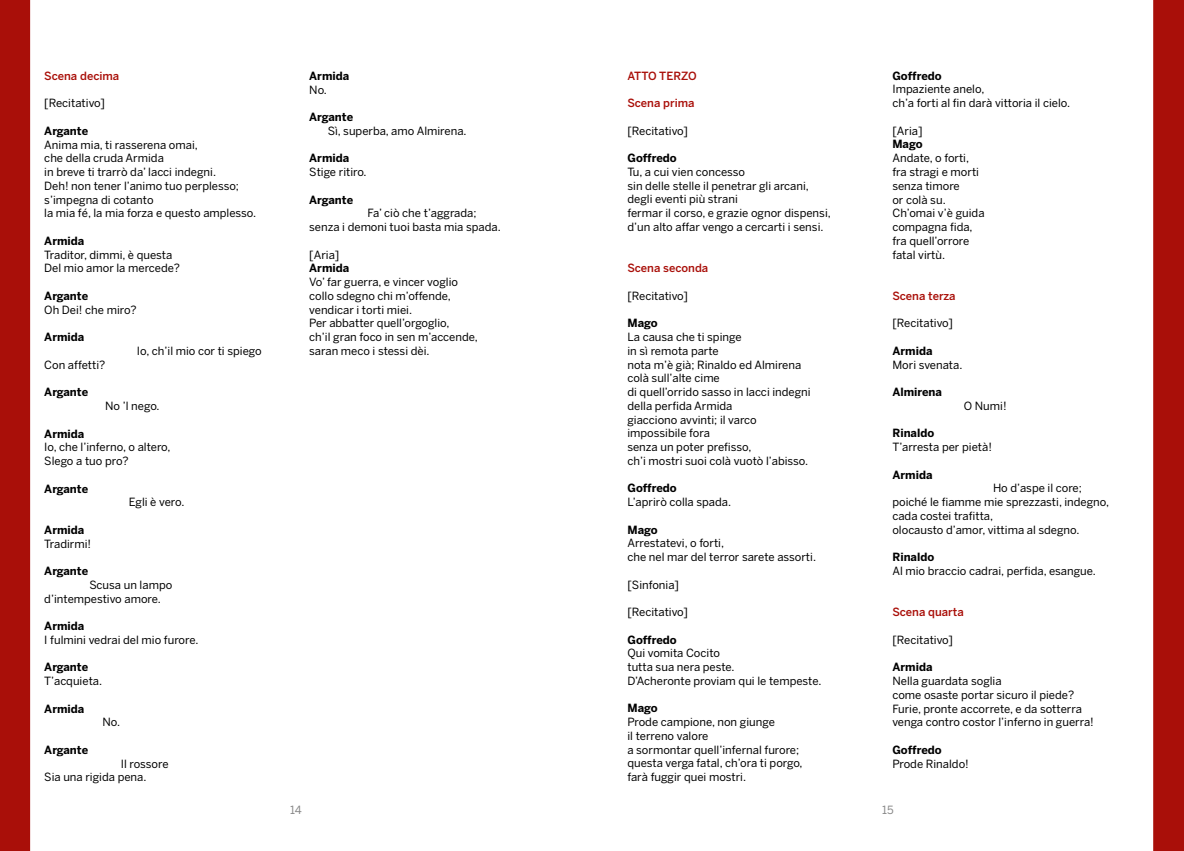
<style>
.page{position:relative;width:1184px;height:851px;background:#fff}
.page>*{position:absolute;margin:0;border:0;box-sizing:border-box;transform-origin:0 0}
.t1{font:11.25px/13.8px "Benton Sans";color:#000}
.t2{font:700 11.25px "Benton Sans";color:#000}
.t3{font:500 11.25px "Benton Sans";color:#a90f09}
.t4{font:11.25px "Benton Sans";color:#878787}
</style>
<div class="page">
<svg style="left:1153px;top:0;width:30px;height:850px"></svg>
<div style="left:0;top:0;width:30px;height:850px;background:#a90f09"></div>
<p class="t3" style="left:44px;top:69px;width:76px">Scena decima</p>
<p class="t1" style="left:44px;top:96px;width:62px">[Recitativo]</p>
<p class="t2" style="left:44px;top:124px;width:45px">Argante</p>
<p class="t1" style="left:44px;top:137px;width:213px">Anima mia, ti rasserena omai,<br>che della cruda Armida<br>in breve ti trarrò da’ lacci indegni.<br>Deh! non tener l’animo tuo perplesso; s’impegna di cotanto<br>la mia fé, la mia forza e questo amplesso.</p>
<p class="t2" style="left:44px;top:234px;width:42px">Armida</p>
<p class="t1" style="left:44px;top:247px;width:137px">Traditor, dimmi, è questa<br>Del mio amor la mercede?</p>
<p class="t2" style="left:44px;top:289px;width:45px">Argante</p>
<p class="t1" style="left:44px;top:302px;width:94px">Oh Dei! che miro?</p>
<p class="t2" style="left:44px;top:330px;width:42px">Armida</p>
<p class="t1" style="left:137px;top:344px;width:126px">Io, ch’il mio cor ti spiego</p>
<p class="t1" style="left:44px;top:357px;width:63px">Con affetti?</p>
<p class="t2" style="left:44px;top:385px;width:45px">Argante</p>
<p class="t1" style="left:105px;top:399px;width:56px">No ’l nego.</p>
<p class="t2" style="left:44px;top:426px;width:42px">Armida</p>
<p class="t1" style="left:44px;top:440px;width:128px">Io, che l’inferno, o altero,<br>Slego a tuo pro?</p>
<p class="t2" style="left:44px;top:481px;width:45px">Argante</p>
<p class="t1" style="left:129px;top:495px;width:57px">Egli è vero.</p>
<p class="t2" style="left:44px;top:523px;width:42px">Armida</p>
<p class="t1" style="left:44px;top:536px;width:48px">Tradirmi!</p>
<p class="t2" style="left:44px;top:564px;width:45px">Argante</p>
<p class="t1" style="left:44px;top:577px;width:129px;text-indent:45px">Scusa un lampo d’intempestivo amore.</p>
<p class="t2" style="left:44px;top:619px;width:42px">Armida</p>
<p class="t1" style="left:44px;top:632px;width:156px">I fulmini vedrai del mio furore.</p>
<p class="t2" style="left:44px;top:660px;width:45px">Argante</p>
<p class="t1" style="left:44px;top:674px;width:59px">T’acquieta.</p>
<p class="t2" style="left:44px;top:701px;width:42px">Armida</p>
<p class="t1" style="left:102px;top:715px;width:19px">No.</p>
<p class="t2" style="left:44px;top:743px;width:45px">Argante</p>
<p class="t1" style="left:44px;top:756px;width:126px;text-indent:77px">Il rossore<br>Sia una rigida pena.</p>
<p class="t2" style="left:309px;top:69px;width:42px">Armida</p>
<p class="t1" style="left:309px;top:82px;width:19px">No.</p>
<p class="t2" style="left:309px;top:110px;width:45px">Argante</p>
<p class="t1" style="left:328px;top:124px;width:140px">Sì, superba, amo Almirena.</p>
<p class="t2" style="left:309px;top:151px;width:42px">Armida</p>
<p class="t1" style="left:309px;top:165px;width:59px">Stige ritiro.</p>
<p class="t2" style="left:309px;top:193px;width:45px">Argante</p>
<p class="t1" style="left:309px;top:206px;width:193px;text-indent:58px">Fa’ ciò che t’aggrada; senza i demoni tuoi basta mia spada.</p>
<p class="t1" style="left:309px;top:247px;width:32px">[Aria]</p>
<p class="t2" style="left:309px;top:261px;width:42px">Armida</p>
<p class="t1" style="left:309px;top:275px;width:170px">Vo’ far guerra, e vincer voglio collo sdegno chi m’offende, vendicar i torti miei.<br>Per abbatter quell’orgoglio,<br>ch’il gran foco in sen m’accende, saran meco i stessi dèi.</p>
<p class="t3" style="left:627px;top:69px;width:71px">ATTO TERZO</p>
<p class="t3" style="left:627px;top:96px;width:69px">Scena prima</p>
<p class="t1" style="left:627px;top:123px;width:62px">[Recitativo]</p>
<p class="t2" style="left:627px;top:151px;width:51px">Goffredo</p>
<p class="t1" style="left:627px;top:165px;width:205px">Tu, a cui vien concesso<br>sin delle stelle il penetrar gli arcani, degli eventi più strani<br>fermar il corso, e grazie ognor dispensi, d’un alto affar vengo a cercarti i sensi.</p>
<p class="t3" style="left:627px;top:261px;width:82px">Scena seconda</p>
<p class="t1" style="left:627px;top:288px;width:62px">[Recitativo]</p>
<p class="t2" style="left:627px;top:316px;width:32px">Mago</p>
<p class="t1" style="left:627px;top:330px;width:185px">La causa che ti spinge<br>in sì remota parte<br>nota m’è già; Rinaldo ed Almirena colà sull’alte cime<br>di quell’orrido sasso in lacci indegni della perfida Armida<br>giacciono avvinti; il varco impossibile fora<br>senza un poter prefisso,<br>ch’i mostri suoi colà vuotò l’abisso.</p>
<p class="t2" style="left:627px;top:481px;width:51px">Goffredo</p>
<p class="t1" style="left:627px;top:495px;width:105px">L’aprirò colla spada.</p>
<p class="t2" style="left:627px;top:522px;width:32px">Mago</p>
<p class="t1" style="left:627px;top:536px;width:190px">Arrestatevi, o forti,<br>che nel mar del terror sarete assorti.</p>
<p class="t1" style="left:627px;top:577px;width:53px">[Sinfonia]</p>
<p class="t1" style="left:627px;top:605px;width:62px">[Recitativo]</p>
<p class="t2" style="left:627px;top:632px;width:51px">Goffredo</p>
<p class="t1" style="left:627px;top:646px;width:195px">Qui vomita Cocito<br>tutta sua nera peste.<br>D’Acheronte proviam qui le tempeste.</p>
<p class="t2" style="left:627px;top:701px;width:32px">Mago</p>
<p class="t1" style="left:627px;top:715px;width:177px">Prode campione, non giunge<br>il terreno valore<br>a sormontar quell’infernal furore; questa verga fatal, ch’ora ti porgo, farà fuggir quei mostri.</p>
<p class="t2" style="left:892px;top:69px;width:51px">Goffredo</p>
<p class="t1" style="left:892px;top:82px;width:179px">Impaziente anelo,<br>ch’a forti al fin darà vittoria il cielo.</p>
<p class="t1" style="left:892px;top:124px;width:32px">[Aria]</p>
<p class="t2" style="left:892px;top:138px;width:32px">Mago</p>
<p class="t1" style="left:892px;top:151px;width:94px">Andate, o forti, fra stragi e morti senza timore<br>or colà su.<br>Ch’omai v’è guida compagna fida, fra quell’orrore fatal virtù.</p>
<p class="t3" style="left:892px;top:289px;width:65px">Scena terza</p>
<p class="t1" style="left:892px;top:316px;width:62px">[Recitativo]</p>
<p class="t2" style="left:892px;top:344px;width:42px">Armida</p>
<p class="t1" style="left:892px;top:357px;width:72px">Mori svenata.</p>
<p class="t2" style="left:892px;top:385px;width:51px">Almirena</p>
<p class="t1" style="left:963px;top:398px;width:44px">O Numi!</p>
<p class="t2" style="left:892px;top:426px;width:43px">Rinaldo</p>
<p class="t1" style="left:892px;top:440px;width:101px">T’arresta per pietà!</p>
<p class="t2" style="left:892px;top:468px;width:42px">Armida</p>
<p class="t1" style="left:892px;top:481px;width:218px;text-indent:101px">Ho d’aspe il core; poiché le fiamme mie sprezzasti, indegno, cada costei trafitta,<br>olocausto d’amor, vittima al sdegno.</p>
<p class="t2" style="left:892px;top:550px;width:43px">Rinaldo</p>
<p class="t1" style="left:892px;top:563px;width:205px">Al mio braccio cadrai, perfida, esangue.</p>
<p class="t3" style="left:892px;top:605px;width:73px">Scena quarta</p>
<p class="t1" style="left:892px;top:632px;width:62px">[Recitativo]</p>
<p class="t2" style="left:892px;top:660px;width:42px">Armida</p>
<p class="t1" style="left:892px;top:673px;width:203px">Nella guardata soglia<br>come osaste portar sicuro il piede?<br>Furie, pronte accorrete, e da sotterra venga contro costor l’inferno in guerra!</p>
<p class="t2" style="left:892px;top:742px;width:51px">Goffredo</p>
<p class="t1" style="left:892px;top:756px;width:78px">Prode Rinaldo!</p>
<p class="t4" style="left:290px;top:803px;width:13px">14</p>
<p class="t4" style="left:882px;top:803px;width:13px">15</p>
</div>
